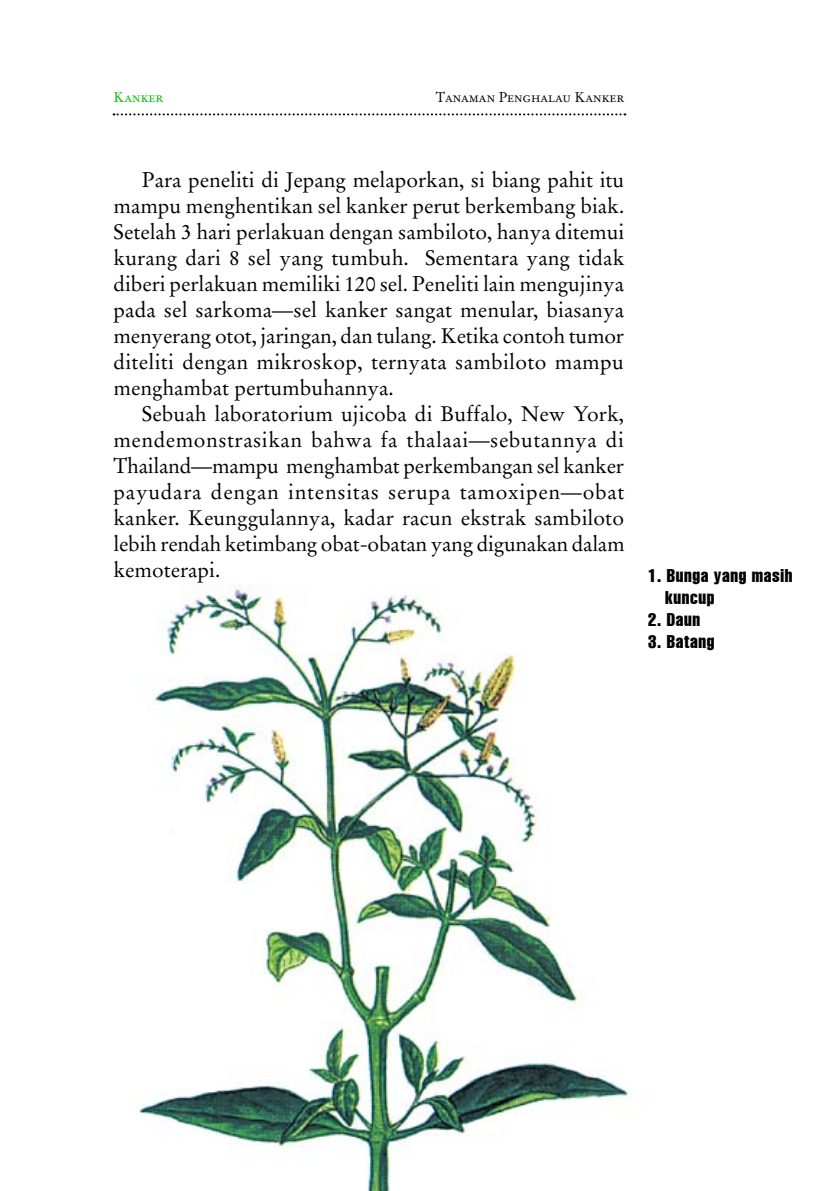
<style>
.page{position:relative;width:840px;height:1191px;background:#fff}
.page>*{position:absolute;margin:0;border:0;box-sizing:border-box;transform-origin:0 0}
.t1{font:21px/26px "Stempel Garamond";color:#000;text-align:justify}
.t2{font:extra-condensed 18px/22px "Helvetica";letter-spacing:.035em;color:#000}
.t3{font:14px "Stempel Garamond Roman SC";color:#000}
.t4{font:14px "Stempel Garamond Roman SC";color:#00b700}
</style>
<div class="page">
<svg style="left:113px;top:113px;width:512px;height:2px"></svg>
<img style="left:139px;top:584px;width:492px;height:607px">
<p class="t4" style="left:113px;top:89px;width:51px">Kanker</p>
<p class="t3" style="left:435px;top:89px;width:190px">Tanaman Penghalau Kanker</p>
<p class="t1" style="left:113px;top:166px;width:512px;text-indent:28px">Para peneliti di Jepang melaporkan, si biang pahit itu mampu menghentikan sel kanker perut berkembang biak.<br>Setelah 3 hari perlakuan dengan sambiloto, hanya ditemui kurang dari 8 sel yang tumbuh. Sementara yang tidak diberi perlakuan memiliki 120 sel. Peneliti lain mengujinya pada sel sarkoma—sel kanker sangat menular, biasanya menyerang otot, jaringan, dan tulang. Ketika contoh tumor diteliti dengan mikroskop, ternyata sambiloto mampu menghambat pertumbuhannya.</p>
<p class="t1" style="left:113px;top:400px;width:512px;text-indent:28px">Sebuah laboratorium ujicoba di Buffalo, New York, mendemonstrasikan bahwa fa thalaai—sebutannya di Thailand—mampu menghambat perkembangan sel kanker payudara dengan intensitas serupa tamoxipen—obat kanker. Keunggulannya, kadar racun ekstrak sambiloto lebih rendah ketimbang obat-obatan yang digunakan dalam kemoterapi.</p>
<p class="t2" style="left:665px;top:564px;width:129px;text-indent:-17px">1. Bunga yang masih kuncup</p>
<p class="t2" style="left:648px;top:608px;width:53px">2. Daun</p>
<p class="t2" style="left:648px;top:630px;width:68px">3. Batang</p>
</div>
